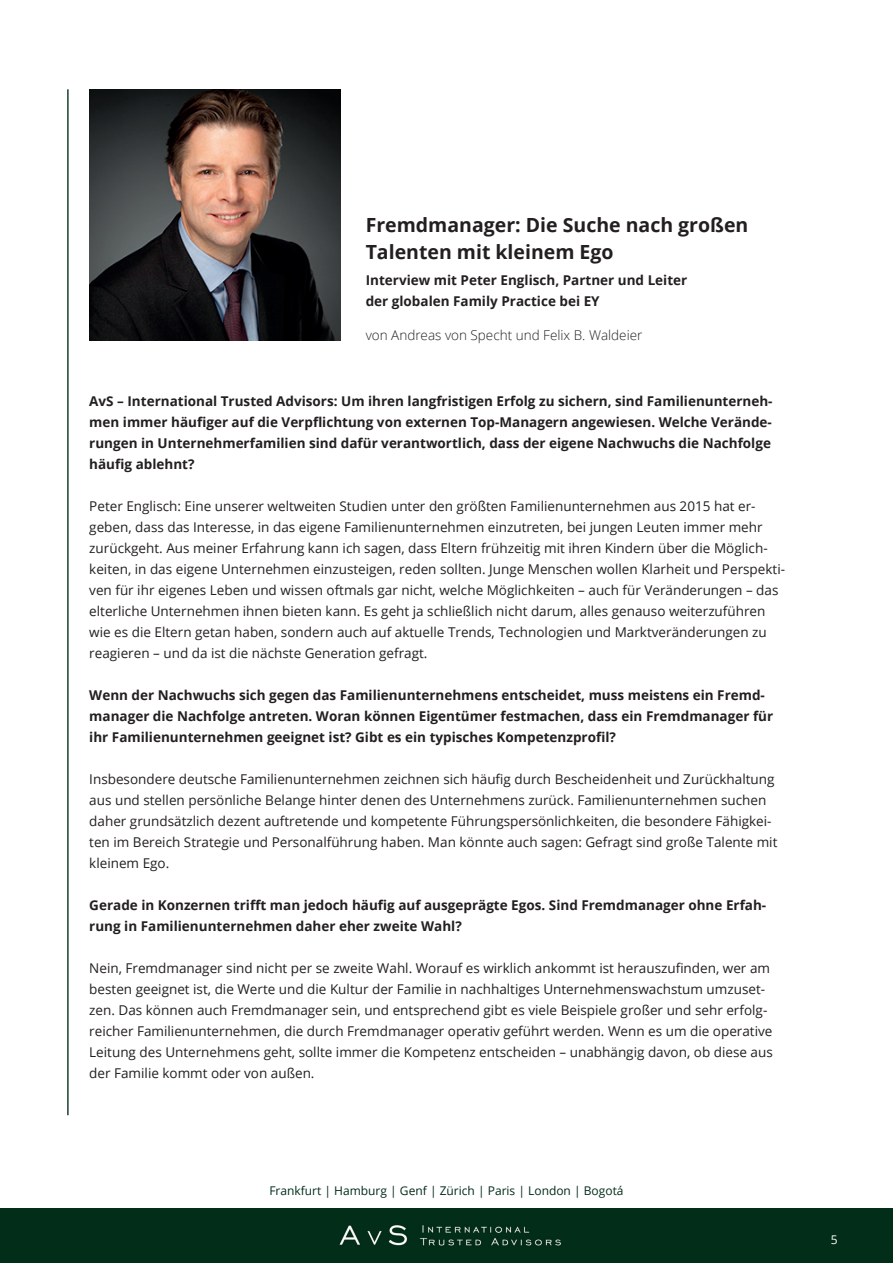
<style>
.page{position:relative;width:893px;height:1263px;background:#fff}
.page>*{position:absolute;margin:0;border:0;box-sizing:border-box;transform-origin:0 0}
.t1{font:700 19.5px/27px "Open Sans";color:#231f20}
.t2{font:13.5px/21px "Open Sans";color:#231f20}
.t3{font:700 13.5px/21px "Open Sans";color:#231f20}
.t4{font:300 13.5px "Open Sans";color:#231f20}
.t5{font:12px "Open Sans";color:#022d18}
.t6{font:12px "Open Sans";color:#fff}
</style>
<div class="page">
<hr style="left:67px;top:89px;width:2px;height:1026px;background:#022d18">
<div style="left:0;top:1209px;width:893px;height:54px;background:#022d18"></div>
<img style="left:339px;top:1225px;width:222px;height:21px">
<img style="left:89px;top:89px;width:251px;height:251px">
<h1 class="t1" style="left:366px;top:211px;width:384px">Fremdmanager: Die Suche nach großen<br>Talenten mit kleinem Ego</h1>
<p class="t3" style="left:366px;top:270px;width:323px">Interview mit Peter Englisch, Partner und Leiter der globalen Family Practice bei EY</p>
<p class="t4" style="left:366px;top:326px;width:278px">von Andreas von Specht und Felix B. Waldeier</p>
<p class="t3" style="left:89px;top:390px;width:685px;text-align:justify">AvS – International Trusted Advisors: Um ihren langfristigen Erfolg zu sichern, sind Familienunterneh&shy;men immer häufiger auf die Verpflichtung von externen Top-Managern angewiesen. Welche Verände&shy;rungen in Unternehmerfamilien sind dafür verantwortlich, dass der eigene Nachwuchs die Nachfolge häufig ablehnt?</p>
<p class="t2" style="left:89px;top:495px;width:697px">Peter Englisch: Eine unserer weltweiten Studien unter den größten Familienunternehmen aus 2015 hat er&shy;geben, dass das Interesse, in das eigene Familienunternehmen einzutreten, bei jungen Leuten immer mehr zurückgeht. Aus meiner Erfahrung kann ich sagen, dass Eltern frühzeitig mit ihren Kindern über die Möglich&shy;keiten, in das eigene Unternehmen einzusteigen, reden sollten. Junge Menschen wollen Klarheit und Perspekti&shy;ven für ihr eigenes Leben und wissen oftmals gar nicht, welche Möglichkeiten – auch für Veränderungen – das elterliche Unternehmen ihnen bieten kann. Es geht ja schließlich nicht darum, alles genauso weiterzuführen wie es die Eltern getan haben, sondern auch auf aktuelle Trends, Technologien und Marktveränderungen zu reagieren – und da ist die nächste Generation gefragt.</p>
<p class="t3" style="left:89px;top:684px;width:685px">Wenn der Nachwuchs sich gegen das Familienunternehmens entscheidet, muss meistens ein Fremd&shy;manager die Nachfolge antreten. Woran können Eigentümer festmachen, dass ein Fremdmanager für ihr Familienunternehmen geeignet ist? Gibt es ein typisches Kompetenzprofil?</p>
<p class="t2" style="left:89px;top:768px;width:690px">Insbesondere deutsche Familienunternehmen zeichnen sich häufig durch Bescheidenheit und Zurückhaltung aus und stellen persönliche Belange hinter denen des Unternehmens zurück. Familienunternehmen suchen daher grundsätzlich dezent auftretende und kompetente Führungspersönlichkeiten, die besondere Fähigkei&shy;ten im Bereich Strategie und Personalführung haben. Man könnte auch sagen: Gefragt sind große Talente mit kleinem Ego.</p>
<p class="t3" style="left:89px;top:894px;width:678px">Gerade in Konzernen trifft man jedoch häufig auf ausgeprägte Egos. Sind Fremdmanager ohne Erfah&shy;rung in Familienunternehmen daher eher zweite Wahl?</p>
<p class="t2" style="left:89px;top:957px;width:685px">Nein, Fremdmanager sind nicht per se zweite Wahl. Worauf es wirklich ankommt ist herauszufinden, wer am besten geeignet ist, die Werte und die Kultur der Familie in nachhaltiges Unternehmenswachstum umzuset&shy;zen. Das können auch Fremdmanager sein, und entsprechend gibt es viele Beispiele großer und sehr erfolg&shy;reicher Familienunternehmen, die durch Fremdmanager operativ geführt werden. Wenn es um die operative Leitung des Unternehmens geht, sollte immer die Kompetenz entscheiden – unabhängig davon, ob diese aus der Familie kommt oder von außen.</p>
<p class="t5" style="left:269px;top:1182px;width:356px">Frankfurt | Hamburg | Genf | Zürich | Paris | London | Bogotá</p>
<p class="t6" style="left:831px;top:1231px;width:8px">5</p>
</div>
